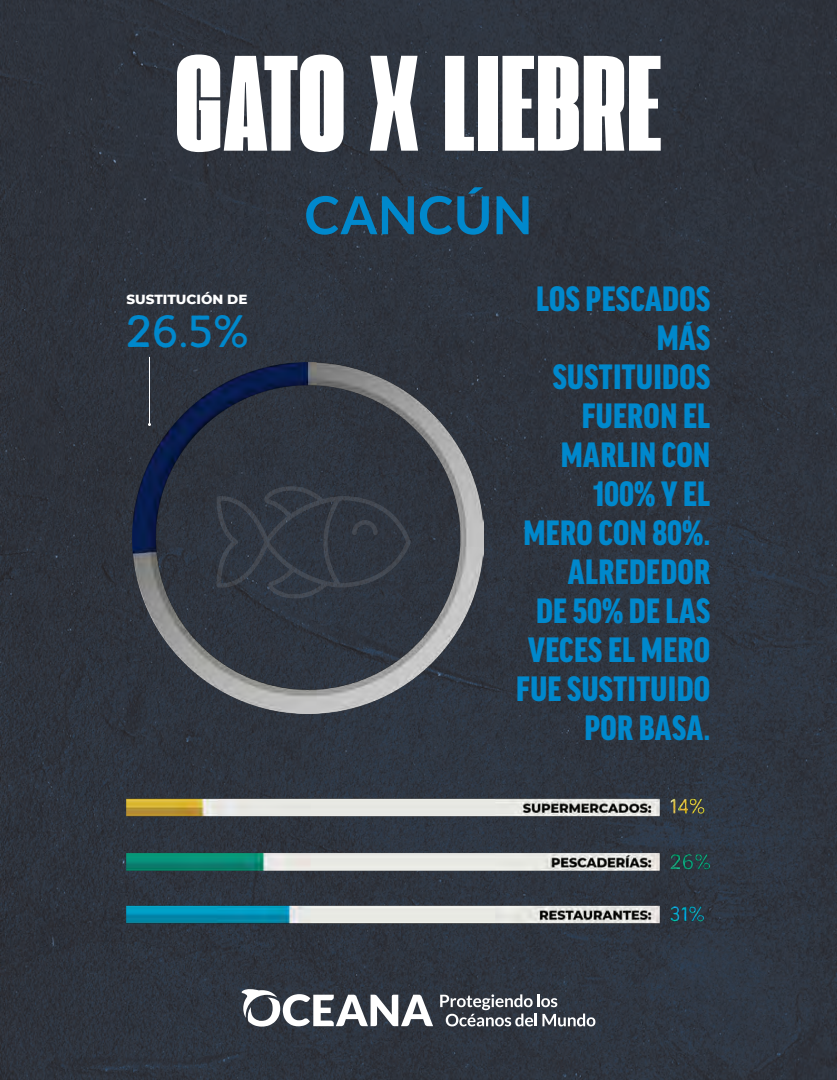
<style>
.page{position:relative;width:837px;height:1080px;background:#fff}
.page>*{position:absolute;margin:0;border:0;box-sizing:border-box;transform-origin:0 0}
.t1{font:142.8px "Extenda 40 Hecto";letter-spacing:.01em;color:#fff}
.t2{font:700 52.5px "Lato";letter-spacing:.01em;color:#08c}
.t3{font:45px "Northwoods";color:#08c}
.t4{font:900 condensed 37.5px/39px "Good Headline OT";letter-spacing:.01em;color:#08c;text-align:right}
.t5{font:800 13.5px "Montserrat";color:#fff}
</style>
<div class="page">
<img style="left:0;top:0;width:837px;height:1080px">
<img style="left:127px;top:795px;width:583px;height:133px">
<img style="left:133px;top:363px;width:351px;height:351px">
<hr style="left:149px;top:357px;width:1px;height:67px;background:#fff">
<svg style="left:370px;top:56px;width:48px;height:95px"></svg>
<svg style="left:240px;top:988px;width:193px;height:39px"></svg>
<svg style="left:440px;top:994px;width:155px;height:32px"></svg>
<p class="t1" style="left:176px;top:7px;width:171px">GATO</p>
<p class="t1" style="left:443px;top:7px;width:220px">LIEBRE</p>
<p class="t5" style="left:126px;top:289px;width:123px">SUSTITUCIÓN DE</p>
<p class="t3" style="left:126px;top:305px;width:124px">26.5%</p>
<p class="t2" style="left:305px;top:185px;width:229px">CANCÚN</p>
<p class="t4" style="left:516px;top:280px;width:196px">LOS PESCADOS<br>MÁS<br>SUSTITUIDOS<br>FUERON EL<br>MARLIN CON<br>100% Y EL<br>MERO CON 80%.<br>ALREDEDOR<br>DE 50% DE LAS<br>VECES EL MERO<br>FUE SUSTITUIDO<br>POR BASA.</p>
</div>
